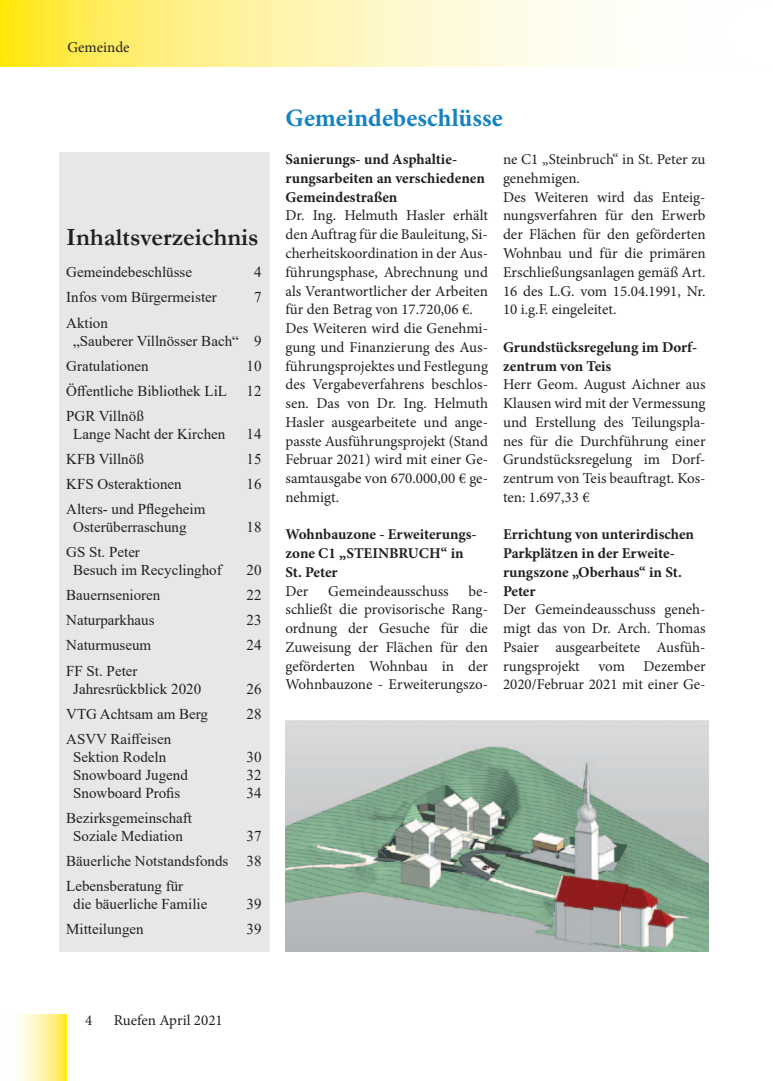
<style>
.page{position:relative;width:773px;height:1081px;background:#fff}
.page>*{position:absolute;margin:0;border:0;box-sizing:border-box;transform-origin:0 0}
.t1{font:700 25px "Minion Pro";color:#1582c2}
.t2{font:700 25px "Garamond";color:#231f20}
.t3{font:15px/18.8px "Minion Pro";color:#231f20;text-align:justify}
.t4{font:15px/18px "Times New Roman";color:#231f20}
.t5{font:700 15px/18.8px "Minion Pro";color:#231f20}
</style>
<div class="page">
<svg style="left:16px;top:1014px;width:51px;height:66px;background:#fef4a5"></svg>
<svg style="left:1px;top:1px;width:607px;height:66px;background:#fef3a4"></svg>
<div style="left:59px;top:152px;width:210px;height:800px;background:#e6e7e9"></div>
<img style="left:285px;top:720px;width:423px;height:232px">
<p class="t3" style="left:67px;top:37px;width:64px">Gemeinde</p>
<h1 class="t2" style="left:66px;top:220px;width:194px">Inhaltsverzeichnis</h1>
<p class="t4" style="left:66px;top:263px;width:127px">Gemeindebeschlüsse</p>
<p class="t4" style="left:254px;top:263px;width:9px">4</p>
<p class="t4" style="left:66px;top:288px;width:152px">Infos vom Bürgermeister</p>
<p class="t4" style="left:254px;top:288px;width:9px">7</p>
<p class="t4" style="left:73px;top:313px;width:190px;text-indent:-7px">Aktion<br>„Sauberer Villnösser Bach“ 9</p>
<p class="t4" style="left:66px;top:356px;width:84px">Gratulationen</p>
<p class="t4" style="left:246px;top:356px;width:16px">10</p>
<p class="t4" style="left:66px;top:381px;width:162px">Öffentliche Bibliothek LiL</p>
<p class="t4" style="left:246px;top:381px;width:16px">12</p>
<p class="t4" style="left:73px;top:406px;width:154px;text-indent:-7px">PGR Villnöß<br>Lange Nacht der Kirchen</p>
<p class="t4" style="left:246px;top:424px;width:16px">14</p>
<p class="t4" style="left:66px;top:449px;width:79px">KFB Villnöß</p>
<p class="t4" style="left:246px;top:449px;width:16px">15</p>
<p class="t4" style="left:66px;top:474px;width:117px">KFS Osteraktionen</p>
<p class="t4" style="left:246px;top:474px;width:16px">16</p>
<p class="t4" style="left:73px;top:499px;width:134px;text-indent:-7px">Alters- und Pflegeheim<br>Osterüberraschung</p>
<p class="t4" style="left:246px;top:517px;width:16px">18</p>
<p class="t4" style="left:73px;top:543px;width:150px;text-indent:-7px">GS St. Peter<br>Besuch im Recyclinghof</p>
<p class="t4" style="left:246px;top:561px;width:16px">20</p>
<p class="t4" style="left:66px;top:586px;width:96px">Bauernsenioren</p>
<p class="t4" style="left:246px;top:586px;width:16px">22</p>
<p class="t4" style="left:66px;top:611px;width:90px">Naturparkhaus</p>
<p class="t4" style="left:246px;top:611px;width:16px">23</p>
<p class="t4" style="left:66px;top:636px;width:86px">Naturmuseum</p>
<p class="t4" style="left:246px;top:636px;width:16px">24</p>
<p class="t4" style="left:73px;top:661px;width:129px;text-indent:-7px">FF St. Peter<br>Jahresrückblick 2020</p>
<p class="t4" style="left:246px;top:679px;width:16px">26</p>
<p class="t4" style="left:66px;top:704px;width:143px">VTG Achtsam am Berg</p>
<p class="t4" style="left:246px;top:704px;width:16px">28</p>
<p class="t4" style="left:66px;top:729px;width:107px;text-align:center">ASVV Raiffeisen<br>Sektion Rodeln</p>
<p class="t4" style="left:246px;top:747px;width:16px">30</p>
<p class="t4" style="left:73px;top:765px;width:116px">Snowboard Jugend</p>
<p class="t4" style="left:246px;top:765px;width:16px">32</p>
<p class="t4" style="left:73px;top:783px;width:109px">Snowboard Profis</p>
<p class="t4" style="left:246px;top:783px;width:16px">34</p>
<p class="t4" style="left:66px;top:808px;width:127px;text-align:center">Bezirksgemeinschaft<br>Soziale Mediation</p>
<p class="t4" style="left:66px;top:823px;width:197px;line-height:25.1px;text-align:justify;text-indent:180px">37<br>Bäuerliche Notstandsfonds 38<br>Lebensberatung für</p>
<p class="t4" style="left:73px;top:894px;width:136px">die bäuerliche Familie</p>
<p class="t4" style="left:246px;top:894px;width:16px">39</p>
<p class="t4" style="left:66px;top:919px;width:79px">Mitteilungen</p>
<p class="t4" style="left:246px;top:919px;width:16px">39</p>
<h1 class="t1" style="left:285px;top:100px;width:219px">Gemeindebeschlüsse</h1>
<p class="t5" style="left:285px;top:150px;width:201px">Sanierungs- und Asphaltie&shy;rungsarbeiten an verschiedenen<br>Gemeindestraßen</p>
<p class="t3" style="left:285px;top:206px;width:204px;text-align:left">Dr. Ing. Helmuth Hasler erhält den Auftrag für die Bauleitung, Si&shy;cherheitskoordination in der Aus&shy;führungsphase, Abrechnung und als Verantwortlicher der Arbeiten für den Betrag von 17.720,06 €.<br>Des Weiteren wird die Genehmi&shy;gung und Finanzierung des Aus&shy;führungsprojektes und Festlegung des Vergabeverfahrens beschlos&shy;sen. Das von Dr. Ing. Helmuth<br>Hasler ausgearbeitete und ange&shy;passte Ausführungsprojekt (Stand<br>Februar 2021) wird mit einer Ge&shy;samtausgabe von 670.000,00 € ge&shy;nehmigt.</p>
<p class="t5" style="left:285px;top:525px;width:193px">Wohnbauzone - Erweiterungs&shy;zone C1 „STEINBRUCH“ in<br>St. Peter</p>
<p class="t3" style="left:285px;top:581px;width:25px">Der</p>
<p class="t3" style="left:328px;top:581px;width:122px">Gemeindeausschuss</p>
<p class="t3" style="left:285px;top:581px;width:204px;text-indent:183px">be&shy;schließt die provisorische Rang&shy;ordnung der Gesuche für die Zuweisung der Flächen für den geförderten Wohnbau in der Wohnbauzone - Erweiterungszo-</p>
<p class="t3" style="left:503px;top:150px;width:204px;text-align:left">ne C1 „Steinbruch“ in St. Peter zu genehmigen.<br>Des Weiteren wird das Enteig&shy;nungsverfahren für den Erwerb der Flächen für den geförderten<br>Wohnbau und für die primären<br>Erschließungsanlagen gemäß Art.<br>16 des L.G. vom 15.04.1991, Nr.<br>10 i.g.F. eingeleitet.</p>
<p class="t5" style="left:503px;top:337px;width:196px">Grundstücksregelung im Dorf&shy;zentrum von Teis</p>
<p class="t3" style="left:503px;top:375px;width:204px">Herr Geom. August Aichner aus Klausen wird mit der Vermessung und Erstellung des Teilungspla&shy;nes für die Durchführung einer Grundstücksregelung im Dorf&shy;zentrum von Teis beauftragt. Kos&shy;ten: 1.697,33 €</p>
<p class="t5" style="left:503px;top:525px;width:192px">Errichtung von unterirdischen<br>Parkplätzen in der Erweite&shy;rungszone „Oberhaus“ in St.<br>Peter</p>
<p class="t3" style="left:503px;top:600px;width:204px">Der Gemeindeausschuss geneh&shy;migt das von Dr. Arch. Thomas Psaier ausgearbeitete Ausfüh&shy;rungsprojekt vom Dezember 2020/Februar 2021 mit einer Ge-</p>
<p class="t3" style="left:85px;top:1010px;width:9px">4</p>
<p class="t3" style="left:114px;top:1010px;width:110px">Ruefen April 2021</p>
</div>
